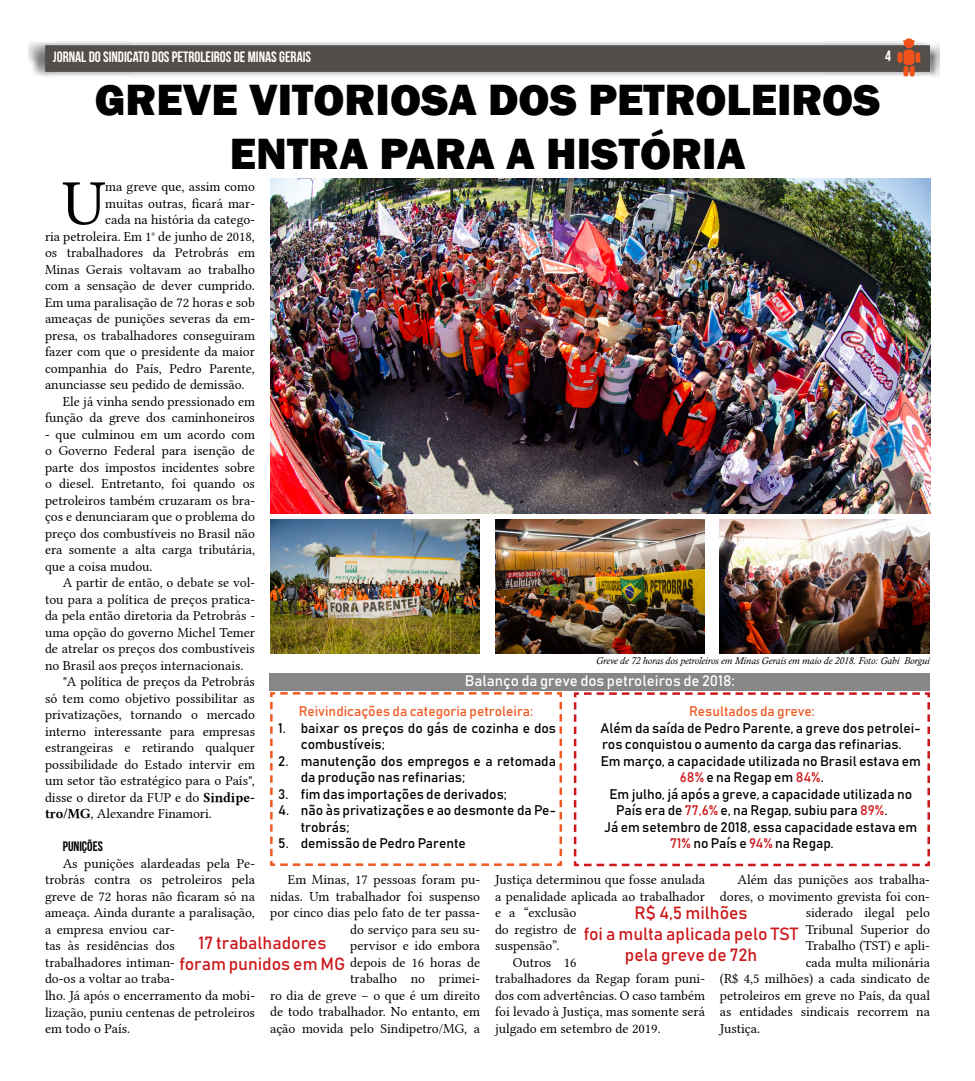
<style>
.page{position:relative;width:975px;height:1081px;background:#fff}
.page>*{position:absolute;margin:0;border:0;box-sizing:border-box;transform-origin:0 0}
.t1{font:64.88px "Linux Libertine G";color:#000}
.t2{font:800 45px/54px "Franklin Gothic";color:#000;text-align:center}
.t3{font:17.5px/21px "Bahnschrift";color:#cd171a;text-align:center}
.t4{font:700 15px "Bebas Neue";color:#fff}
.t5{font:15px "Bahnschrift";color:#fff}
.t6{font:13.75px/16.5px "Linux Libertine G";color:#000;text-align:justify}
.t7{font:13.75px/16.5px "Bahnschrift";color:#000}
.t8{font:13.75px "Bahnschrift";color:#f05921}
.t9{font:700 13.75px "Bebas Neue";color:#000}
.t10{font:italic 10px "Calisto";color:#000}
.s1{font-family:"Linux Libertine GB"}
.s2{color:#cd171a}
</style>
<div class="page">
<div style="left:29px;top:43px;width:913px;height:34px;background:#000;opacity:.97"></div>
<svg style="left:30px;top:43px;width:894px;height:17px;fill:#d7d7d7"></svg>
<div style="left:45px;top:45px;width:884px;height:27px;background:#544e4b;border:1px solid #544e4b"></div>
<svg style="left:897px;top:38px;width:23px;height:39px"></svg>
<div style="left:270px;top:673px;width:659px;height:18px;background:#878787"></div>
<img style="left:270px;top:179px;width:660px;height:334px">
<img style="left:720px;top:520px;width:209px;height:134px">
<img style="left:270px;top:520px;width:210px;height:134px">
<img style="left:495px;top:520px;width:210px;height:134px">
<svg style="left:270px;top:692px;width:292px;height:174px"></svg>
<svg style="left:573px;top:692px;width:357px;height:175px"></svg>
<p class="t4" style="left:53px;top:49px;width:260px">JORNAL DO SINDICATO DOS PETROLEIROS DE MINAS GERAIS</p>
<p class="t4" style="left:885px;top:47px;width:7px">4</p>
<h2 class="t2" style="left:95px;top:73px;width:787px">GREVE VITORIOSA DOS PETROLEIROS<br>ENTRA PARA A HISTÓRIA</h2>
<h1 class="t1" style="left:62px;top:166px;width:44px">U</h1>
<p class="t6" style="left:105px;top:179px;width:151px">ma greve que, assim como</p>
<p class="t6" style="left:105px;top:195px;width:151px">muitas outras, ficará mar-</p>
<p class="t6" style="left:105px;top:212px;width:151px">cada na história da catego-</p>
<p class="t6" style="left:45px;top:228px;width:211px">ria petroleira. Em 1° de junho de 2018,</p>
<p class="t6" style="left:45px;top:245px;width:211px">os trabalhadores da Petrobrás em</p>
<p class="t6" style="left:45px;top:261px;width:211px">Minas Gerais voltavam ao trabalho</p>
<p class="t6" style="left:45px;top:278px;width:211px">com a sensação de dever cumprido.</p>
<p class="t6" style="left:45px;top:294px;width:211px">Em uma paralisação de 72 horas e sob</p>
<p class="t6" style="left:45px;top:311px;width:211px">ameaças de punições severas da em-</p>
<p class="t6" style="left:45px;top:327px;width:211px">presa, os trabalhadores conseguiram</p>
<p class="t6" style="left:45px;top:344px;width:211px">fazer com que o presidente da maior</p>
<p class="t6" style="left:45px;top:360px;width:211px">companhia do País, Pedro Parente,</p>
<p class="t6" style="left:45px;top:377px;width:201px">anunciasse seu pedido de demissão.</p>
<p class="t6" style="left:63px;top:393px;width:194px">Ele já vinha sendo pressionado em</p>
<p class="t6" style="left:45px;top:410px;width:211px">função da greve dos caminhoneiros</p>
<p class="t6" style="left:45px;top:426px;width:211px">- que culminou em um acordo com o Governo Federal para isenção de parte dos impostos incidentes sobre o diesel. Entretanto, foi quando os petroleiros também cruzaram os bra&shy;ços e denunciaram que o problema do preço dos combustíveis no Brasil não era somente a alta carga tributária, que a coisa mudou.</p>
<p class="t6" style="left:63px;top:575px;width:194px">A partir de então, o debate se vol-</p>
<p class="t6" style="left:45px;top:591px;width:211px">tou para a política de preços pratica-</p>
<p class="t6" style="left:45px;top:608px;width:211px">da pela então diretoria da Petrobrás -</p>
<p class="t6" style="left:45px;top:624px;width:211px">uma opção do governo Michel Temer</p>
<p class="t6" style="left:45px;top:641px;width:211px">de atrelar os preços dos combustíveis</p>
<p class="t6" style="left:45px;top:657px;width:200px">no Brasil aos preços internacionais.</p>
<p class="t6" style="left:63px;top:674px;width:194px">"A política de preços da Petrobrás</p>
<p class="t6" style="left:45px;top:690px;width:211px">só tem como objetivo possibilitar as</p>
<p class="t6" style="left:45px;top:707px;width:211px">privatizações, tornando o mercado</p>
<p class="t6" style="left:45px;top:723px;width:211px">interno interessante para empresas</p>
<p class="t6" style="left:45px;top:740px;width:211px">estrangeiras e retirando qualquer</p>
<p class="t6" style="left:45px;top:756px;width:211px">possibilidade do Estado intervir em</p>
<p class="t6" style="left:45px;top:773px;width:211px">um setor tão estratégico para o País",</p>
<p class="t6" style="left:45px;top:789px;width:211px">disse o diretor da FUP e do <span class="s1">Sindipe-</span></p>
<p class="t6" style="left:45px;top:806px;width:168px"><span class="s1">tro/MG</span>, Alexandre Finamori.</p>
<p class="t9" style="left:63px;top:839px;width:42px">PUNIÇÕES</p>
<p class="t6" style="left:45px;top:855px;width:211px;text-align:left;text-indent:18px">As punições alardeadas pela Pe&shy;trobrás contra os petroleiros pela greve de 72 horas não ficaram só na ameaça. Ainda durante a paralisação, a empresa enviou car-<br>tas às residências dos<br>trabalhadores intiman-<br>do-os a voltar ao traba-<br>lho. Já após o encerramento da mobi&shy;lização, puniu centenas de petroleiros em todo o País.</p>
<p class="t10" style="left:596px;top:654px;width:335px">Greve de 72 horas dos petroleiros em Minas Gerais em maio de 2018. Foto: Gabi Borgui</p>
<p class="t5" style="left:465px;top:671px;width:271px">Balanço da greve dos petroleiros de 2018:</p>
<p class="t8" style="left:299px;top:703px;width:236px">Reivindicações da categoria petroleira:</p>
<p class="t7" style="left:301px;top:719px;width:257px;text-indent:-22px">1. baixar os preços do gás de cozinha e dos combustíveis;</p>
<p class="t7" style="left:301px;top:752px;width:257px;text-indent:-22px">2. manutenção dos empregos e a retomada da produção nas refinarias;</p>
<p class="t7" style="left:278px;top:785px;width:230px">3. fim das importações de derivados;</p>
<p class="t7" style="left:301px;top:802px;width:257px;text-indent:-22px">4. não às privatizações e ao desmonte da Pe&shy;trobrás;</p>
<p class="t7" style="left:278px;top:835px;width:189px">5. demissão de Pedro Parente</p>
<p class="t8" style="left:689px;top:703px;width:127px">Resultados da greve:</p>
<p class="t7" style="left:600px;top:719px;width:322px">Além da saída de Pedro Parente, a greve dos petrolei-</p>
<p class="t7" style="left:602px;top:736px;width:301px">ros conquistou o aumento da carga das refinarias.</p>
<p class="t7" style="left:600px;top:752px;width:322px">Em março, a capacidade utilizada no Brasil estava em</p>
<p class="t7" style="left:680px;top:769px;width:145px"><span class="s2">68%</span> e na Regap em <span class="s2">84%</span>.</p>
<p class="t7" style="left:609px;top:785px;width:304px">Em julho, já após a greve, a capacidade utilizada no</p>
<p class="t7" style="left:616px;top:802px;width:273px">País era de <span class="s2">77,6%</span> e, na Regap, subiu para <span class="s2">89%</span>.</p>
<p class="t7" style="left:604px;top:818px;width:315px">Já em setembro de 2018, essa capacidade estava em</p>
<p class="t7" style="left:670px;top:835px;width:165px"><span class="s2">71%</span> no País e <span class="s2">94%</span> na Regap.</p>
<p class="t6" style="left:737px;top:871px;width:194px">Além das punições aos trabalha-</p>
<p class="t6" style="left:719px;top:888px;width:212px">dores, o movimento grevista foi con-</p>
<p class="t6" style="left:805px;top:904px;width:126px">siderado ilegal pelo</p>
<p class="t6" style="left:805px;top:921px;width:126px">Tribunal Superior do</p>
<p class="t6" style="left:805px;top:937px;width:126px">Trabalho (TST) e apli-</p>
<p class="t6" style="left:805px;top:954px;width:126px">cada multa milionária</p>
<p class="t6" style="left:719px;top:970px;width:212px">(R$ 4,5 milhões) a cada sindicato de</p>
<p class="t6" style="left:719px;top:987px;width:212px">petroleiros em greve no País, da qual</p>
<p class="t6" style="left:719px;top:1003px;width:212px">as entidades sindicais recorrem na</p>
<p class="t6" style="left:719px;top:1020px;width:42px">Justiça.</p>
<p class="t6" style="left:270px;top:871px;width:211px;text-align:right">Em Minas, 17 pessoas foram pu&shy;nidas. Um trabalhador foi suspenso por cinco dias pelo fato de ter passa&shy;do serviço para seu su-<br>pervisor e ido embora<br>depois de 16 horas de<br>trabalho no primei-<br>ro dia de greve – o que é um direito de todo trabalhador. No entanto, em ação movida pelo Sindipetro/MG, a</p>
<p class="t6" style="left:495px;top:871px;width:211px">Justiça determinou que fosse anulada</p>
<p class="t6" style="left:495px;top:888px;width:211px">a penalidade aplicada ao trabalhador</p>
<p class="t6" style="left:495px;top:904px;width:83px">e a “exclusão</p>
<p class="t6" style="left:495px;top:921px;width:83px">do registro de</p>
<p class="t6" style="left:495px;top:937px;width:66px">suspensão”.</p>
<p class="t6" style="left:512px;top:954px;width:65px">Outros 16</p>
<p class="t6" style="left:495px;top:970px;width:211px">trabalhadores da Regap foram puni-</p>
<p class="t6" style="left:495px;top:987px;width:211px">dos com advertências. O caso também</p>
<p class="t6" style="left:495px;top:1003px;width:211px">foi levado à Justiça, mas somente será</p>
<p class="t6" style="left:495px;top:1020px;width:167px">julgado em setembro de 2019.</p>
<p class="t3" style="left:583px;top:902px;width:216px">R$ 4,5 milhões<br>foi a multa aplicada pelo TST pela greve de 72h</p>
<p class="t3" style="left:179px;top:931px;width:168px">17 trabalhadores foram punidos em MG</p>
</div>
